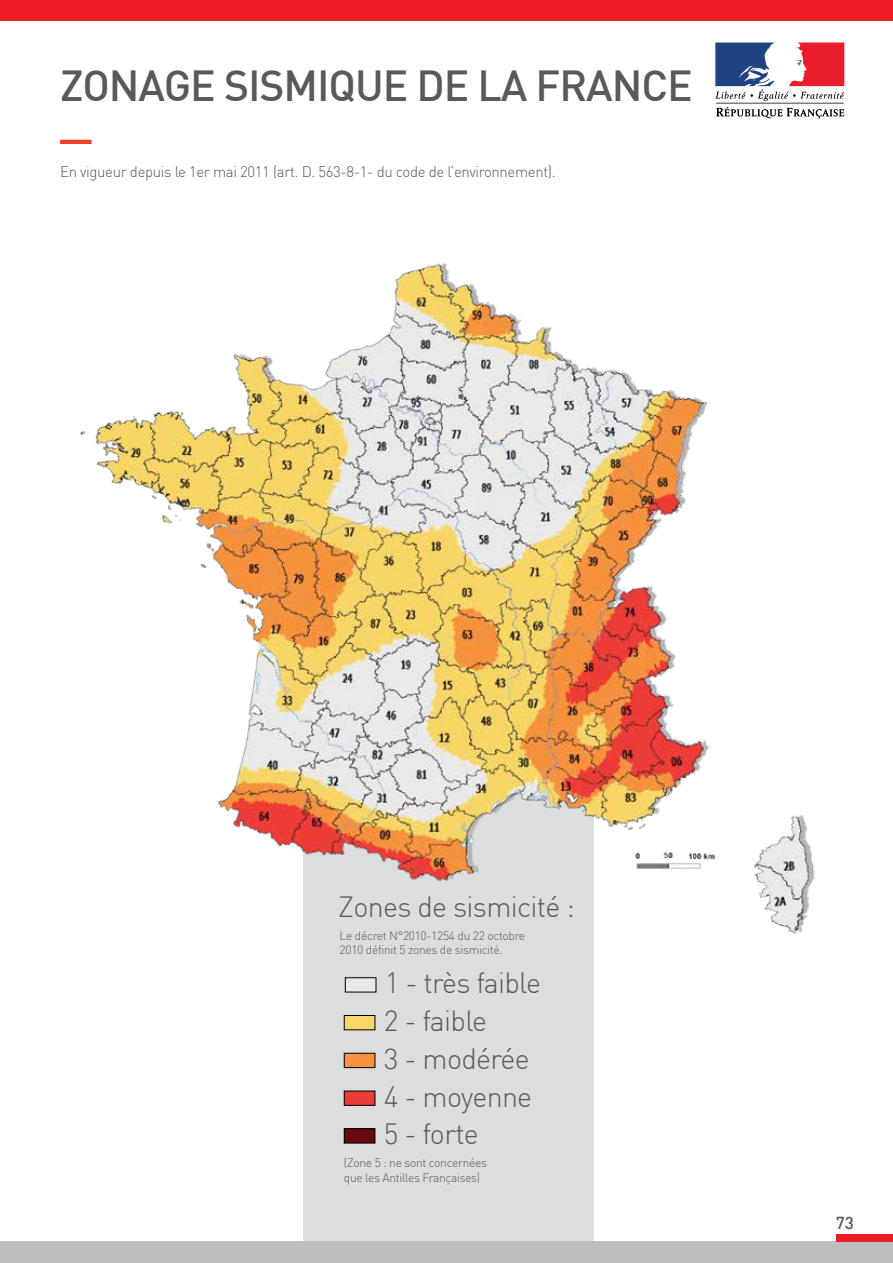
<style>
.page{position:relative;width:893px;height:1263px;background:#fff}
.page>*{position:absolute;margin:0;border:0;box-sizing:border-box;transform-origin:0 0}
.t1{font:500 42.6px "DIN";letter-spacing:-.025em;color:#58595b}
.t2{font:300 28.65px/37.8px "DIN";letter-spacing:-.025em;color:#58595b}
.t3{font:500 17.1px "DIN";color:#58595b}
.t4{font:300 15px "DIN";letter-spacing:-.025em;color:#58595b}
.t5{font:300 12px/14.4px "DIN";letter-spacing:-.025em;color:#58595b}
</style>
<div class="page">
<div style="left:304px;top:725px;width:290px;height:517px;background:#dcddde"></div>
<img style="left:80px;top:263px;width:735px;height:703px">
<hr style="left:60px;top:140px;width:32px;height:4px;background:#ef4123">
<div style="left:345px;top:978px;width:31px;height:14px;background:#e9e9e8"></div>
<div style="left:345px;top:977px;width:31px;height:15px;border:1px solid #000"></div>
<div style="left:344px;top:1015px;width:31px;height:15px;background:#f8d667"></div>
<div style="left:344px;top:1015px;width:31px;height:15px;border:1px solid #000"></div>
<div style="left:344px;top:1053px;width:31px;height:14px;background:#f7933f"></div>
<div style="left:344px;top:1053px;width:31px;height:15px;border:1px solid #000"></div>
<div style="left:344px;top:1091px;width:31px;height:14px;background:#ec3c37"></div>
<div style="left:344px;top:1129px;width:31px;height:14px;background:#660a0f"></div>
<div style="left:344px;top:1128px;width:31px;height:15px;border:1px solid #000"></div>
<svg style="left:715px;top:43px;width:129px;height:75px"></svg>
<div style="left:0;top:0;width:893px;height:21px;background:#ed1d24"></div>
<div style="left:0;top:1242px;width:893px;height:21px;background:#bcbec0"></div>
<div style="left:836px;top:1234px;width:57px;height:8px;background:#ed1d24"></div>
<h1 class="t1" style="left:60px;top:58px;width:634px">ZONAGE SISMIQUE DE LA FRANCE</h1>
<p class="t4" style="left:60px;top:162px;width:497px">En vigueur depuis le 1er mai 2011 (art. D. 563-8-1- du code de l’environnement).</p>
<h2 class="t2" style="left:338px;top:888px;width:238px">Zones de sismicité :</h2>
<p class="t5" style="left:340px;top:928px;width:187px">Le décret N°2010-1254 du 22 octobre<br>2010 définit 5 zones de sismicité.</p>
<h2 class="t2" style="left:384px;top:964px;width:159px">1 - très faible<br>2 - faible<br>3 - modérée<br>4 - moyenne<br>5 - forte</h2>
<p class="t5" style="left:344px;top:1155px;width:144px">(Zone 5 : ne sont concernées que les Antilles Françaises)</p>
<h3 class="t3" style="left:836px;top:1211px;width:20px">73</h3>
</div>
